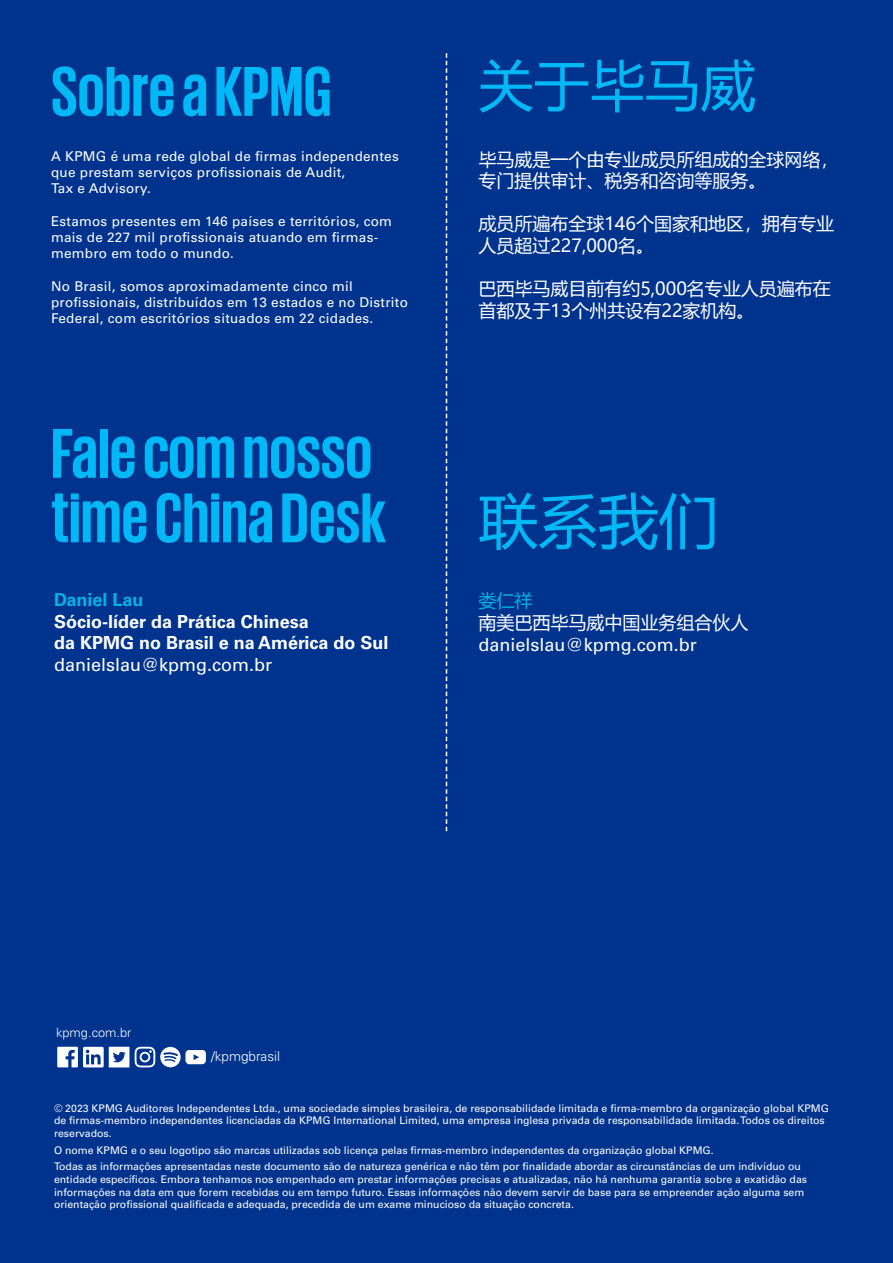
<style>
.page{position:relative;width:893px;height:1263px;background:#00338d}
.page>*{position:absolute;margin:0;border:0;box-sizing:border-box;transform-origin:0 0}
.t1{font:700 72px/64.5px "KPMG";color:#00b8f5}
.t2{font:60px "Microsoft Ya Hei UI";color:#00b8f5}
.t3{font:55.5px "Microsoft Ya Hei UI";color:#00b8f5}
.t4{font:18px/21.6px "Microsoft Ya Hei UI";color:#fff}
.t5{font:700 18px/21.6px "Univers LT Std";color:#fff}
.t6{font:18px "Univers LT Std";color:#fff}
.t7{font:700 18px "Univers LT Std";color:#00b4e8}
.t8{font:18px "Microsoft Ya Hei UI";color:#00b4e8}
.t9{font:13.5px/16.2px "Univers LT Std";letter-spacing:.02em;color:#fff}
.t10{font:300 13.5px "Univers LT Std";color:#fff}
.t11{font:300 12.75px "Univers LT Std";color:#fff}
.t12{font:10.5px/12.6px "Univers LT Std";color:#fff}
</style>
<div class="page">
<svg style="left:446px;top:53px;width:1px;height:778px"></svg>
<svg style="left:57px;top:1047px;width:72px;height:20px"></svg>
<svg style="left:135px;top:1047px;width:71px;height:20px"></svg>
<h1 class="t1" style="left:51px;top:57px;width:282px">Sobre a KPMG</h1>
<h3 class="t3" style="left:478px;top:48px;width:279px">关于毕马威</h3>
<p class="t9" style="left:51px;top:148px;width:349px">A KPMG é uma rede global de firmas independentes que prestam serviços profissionais de Audit,<br>Tax e Advisory.</p>
<p class="t9" style="left:51px;top:213px;width:342px">Estamos presentes em 146 países e territórios, com mais de 227 mil profissionais atuando em firmas&shy;membro em todo o mundo.</p>
<p class="t9" style="left:51px;top:278px;width:358px">No Brasil, somos aproximadamente cinco mil profissionais, distribuídos em 13 estados e no Distrito<br>Federal, com escritórios situados em 22 cidades.</p>
<h1 class="t1" style="left:51px;top:419px;width:337px">Fale com nosso time China Desk</h1>
<h3 class="t7" style="left:54px;top:589px;width:91px">Daniel Lau</h3>
<h3 class="t5" style="left:54px;top:611px;width:336px">Sócio-líder da Prática Chinesa<br>da KPMG no Brasil e na América do Sul</h3>
<h3 class="t6" style="left:54px;top:654px;width:220px">danielslau@kpmg.com.br</h3>
<h3 class="t4" style="left:478px;top:148px;width:361px">毕马威是一个由专业成员所组成的全球网络，专门提供审计、税务和咨询等服务。</h3>
<h3 class="t4" style="left:478px;top:213px;width:357px">成员所遍布全球146个国家和地区，拥有专业人员超过227,000名。</h3>
<h3 class="t4" style="left:478px;top:277px;width:354px">巴西毕马威目前有约5,000名专业人员遍布在首都及于13个州共设有22家机构。</h3>
<h2 class="t2" style="left:478px;top:480px;width:241px">联系我们</h2>
<h3 class="t8" style="left:478px;top:589px;width:55px">娄仁祥</h3>
<h3 class="t4" style="left:478px;top:611px;width:271px">南美巴西毕马威中国业务组合伙人</h3>
<h3 class="t6" style="left:478px;top:633px;width:220px">danielslau@kpmg.com.br</h3>
<p class="t11" style="left:56px;top:1025px;width:77px">kpmg.com.br</p>
<p class="t10" style="left:211px;top:1048px;width:71px">/kpmgbrasil</p>
<p class="t12" style="left:54px;top:1101px;width:776px">© 2023 KPMG Auditores Independentes Ltda., uma sociedade simples brasileira, de responsabilidade limitada e firma-membro da organização global KPMG de firmas-membro independentes licenciadas da KPMG International Limited, uma empresa inglesa privada de responsabilidade limitada. Todos os direitos reservados.</p>
<p class="t12" style="left:54px;top:1141px;width:748px;line-height:16.8px">O nome KPMG e o seu logotipo são marcas utilizadas sob licença pelas firmas-membro independentes da organização global KPMG.<br>Todas as informações apresentadas neste documento são de natureza genérica e não têm por finalidade abordar as circunstâncias de um indivíduo ou</p>
<p class="t12" style="left:54px;top:1173px;width:755px">entidade específicos. Embora tenhamos nos empenhado em prestar informações precisas e atualizadas, não há nenhuma garantia sobre a exatidão das informações na data em que forem recebidas ou em tempo futuro. Essas informações não devem servir de base para se empreender ação alguma sem orientação profissional qualificada e adequada, precedida de um exame minucioso da situação concreta.</p>
</div>
